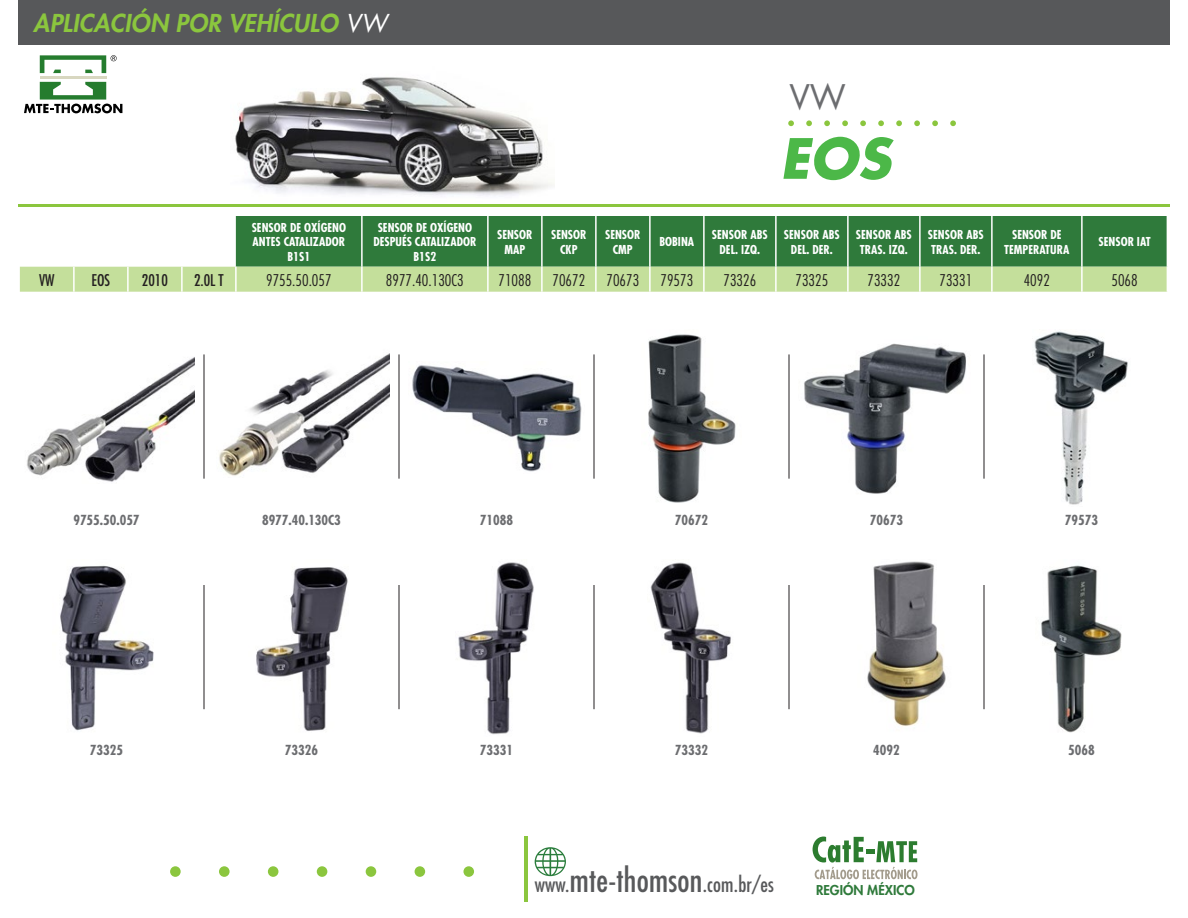
<style>
.page{position:relative;width:1188px;height:918px;background:#fff}
.page>*{position:absolute;margin:0;border:0;box-sizing:border-box;transform-origin:0 0}
.t1{font:italic 700 54px "Futura Std";color:#4cb848}
.t2{font:33px "Futura Std";color:#6c6d70}
.t3{font:italic 800 24px "Futura Std";letter-spacing:.01em;color:#8bc63e}
.t4{font:condensed 20.85px "Futura";letter-spacing:.01em;color:#58595b}
.Numner_part_Title{font:300 condensed 15.75px "Futura Std";color:#231f20}
.Car_Specs_MEX{font:condensed 15.75px "Futura Std";color:#231f20}
.PhotoNumber_SMALL{font:700 condensed 13.5px "Futura Std";color:#6c6d70}
.t5{font:800 13.2px "Futura Std";color:#2f7a3b}
.Parte_WhiteTitle{font:700 condensed 12px/14.4px "Futura Std";color:#fff;text-align:center}
.s1{font-weight:400;color:#fff}
.s2{font-size:32.1px}
</style>
<div class="page">
<img style="left:235px;top:77px;width:319px;height:155px">
<div style="left:18px;top:0;width:1152px;height:45px;background:#57585a"></div>
<div style="left:38px;top:54px;width:70px;height:47px;background:linear-gradient(to right,#fff,#fdfdfb)"></div>
<hr style="left:40px;top:76px;width:66px;height:3px;background:#d8d7c0">
<svg style="left:24px;top:82px;width:98px;height:31px"></svg>
<svg style="left:40px;top:55px;width:77px;height:18px"></svg>
<hr style="left:18px;top:204px;width:1152px;height:3px;background:#8bc63e">
<svg style="left:813px;top:837px;width:105px;height:42px"></svg>
<svg style="left:788px;top:120px;width:6px;height:6px"></svg>
<svg style="left:806px;top:120px;width:6px;height:6px"></svg>
<svg style="left:824px;top:120px;width:6px;height:6px"></svg>
<svg style="left:842px;top:120px;width:6px;height:6px"></svg>
<svg style="left:860px;top:120px;width:6px;height:6px"></svg>
<svg style="left:878px;top:120px;width:6px;height:6px"></svg>
<svg style="left:896px;top:120px;width:6px;height:6px"></svg>
<svg style="left:914px;top:120px;width:6px;height:6px"></svg>
<svg style="left:932px;top:120px;width:6px;height:6px"></svg>
<svg style="left:950px;top:120px;width:6px;height:6px"></svg>
<svg style="left:535px;top:847px;width:31px;height:29px"></svg>
<hr style="left:524px;top:837px;width:3px;height:65px;background:#8bc63e">
<div style="left:463px;top:866px;width:11px;height:11px;background:#8bc63e;border-radius:50%"></div>
<div style="left:415px;top:866px;width:10px;height:11px;background:#8bc63e;border-radius:50%"></div>
<div style="left:366px;top:866px;width:10px;height:11px;background:#8bc63e;border-radius:50%"></div>
<div style="left:317px;top:866px;width:10px;height:11px;background:#8bc63e;border-radius:50%"></div>
<div style="left:268px;top:866px;width:10px;height:11px;background:#8bc63e;border-radius:50%"></div>
<div style="left:219px;top:866px;width:11px;height:11px;background:#8bc63e;border-radius:50%"></div>
<div style="left:170px;top:866px;width:11px;height:11px;background:#8bc63e;border-radius:50%"></div>
<div style="left:236px;top:216px;width:931px;height:51px;background:#2f7a3b"></div>
<hr style="left:361px;top:216px;width:2px;height:51px;background:#fff">
<hr style="left:487px;top:216px;width:2px;height:51px;background:#fff">
<hr style="left:541px;top:216px;width:2px;height:51px;background:#fff">
<hr style="left:595px;top:216px;width:2px;height:51px;background:#fff">
<hr style="left:649px;top:216px;width:2px;height:51px;background:#fff">
<hr style="left:703px;top:216px;width:2px;height:51px;background:#fff">
<hr style="left:775px;top:216px;width:2px;height:51px;background:#fff">
<hr style="left:847px;top:216px;width:2px;height:51px;background:#fff">
<hr style="left:919px;top:216px;width:2px;height:51px;background:#fff">
<hr style="left:991px;top:216px;width:2px;height:51px;background:#fff">
<hr style="left:1081px;top:216px;width:2px;height:51px;background:#fff">
<div style="left:20px;top:267px;width:1147px;height:25px;background:#c4df9b"></div>
<hr style="left:235px;top:267px;width:2px;height:25px;background:#fff">
<img style="left:27px;top:357px;width:168px;height:125px">
<img style="left:60px;top:565px;width:94px;height:166px">
<img style="left:219px;top:353px;width:171px;height:123px">
<img style="left:256px;top:567px;width:92px;height:164px">
<img style="left:648px;top:334px;width:88px;height:169px">
<img style="left:650px;top:562px;width:81px;height:172px">
<img style="left:1034px;top:331px;width:94px;height:174px">
<img style="left:1041px;top:565px;width:81px;height:168px">
<hr style="left:204px;top:354px;width:1px;height:125px;background:#231f20">
<hr style="left:204px;top:585px;width:1px;height:124px;background:#231f20">
<hr style="left:399px;top:354px;width:1px;height:125px;background:#231f20">
<hr style="left:399px;top:585px;width:1px;height:124px;background:#231f20">
<hr style="left:594px;top:354px;width:1px;height:125px;background:#231f20">
<hr style="left:594px;top:585px;width:1px;height:124px;background:#231f20">
<hr style="left:789px;top:354px;width:1px;height:125px;background:#231f20">
<hr style="left:789px;top:585px;width:1px;height:124px;background:#231f20">
<hr style="left:984px;top:354px;width:1px;height:125px;background:#231f20">
<hr style="left:984px;top:585px;width:1px;height:124px;background:#231f20">
<img style="left:412px;top:365px;width:170px;height:107px">
<img style="left:458px;top:562px;width:76px;height:173px">
<img style="left:804px;top:343px;width:162px;height:151px">
<img style="left:867px;top:561px;width:79px;height:165px">
<h3 class="t3" style="left:33px;top:8px;width:356px">APLICACIÓN POR VEHÍCULO <span class="s1">VW</span></h3>
<h2 class="t2" style="left:789px;top:76px;width:58px">VW</h2>
<p class="t1" style="left:780px;top:123px;width:112px">EOS</p>
<p class="Parte_WhiteTitle" style="left:252px;top:220px;width:96px">SENSOR DE OXÍGENO<br>ANTES CATALIZADOR<br>B1S1</p>
<p class="Parte_WhiteTitle" style="left:373px;top:220px;width:105px">SENSOR DE OXÍGENO<br>DESPUÉS CATALIZADOR<br>B1S2</p>
<p class="Parte_WhiteTitle" style="left:497px;top:228px;width:37px">SENSOR<br>MAP</p>
<p class="Parte_WhiteTitle" style="left:551px;top:228px;width:37px">SENSOR<br>CKP</p>
<p class="Parte_WhiteTitle" style="left:605px;top:228px;width:37px">SENSOR<br>CMP</p>
<p class="Parte_WhiteTitle" style="left:659px;top:235px;width:36px">BOBINA</p>
<p class="Parte_WhiteTitle" style="left:712px;top:228px;width:57px">SENSOR ABS<br>DEL. IZQ.</p>
<p class="Parte_WhiteTitle" style="left:784px;top:228px;width:57px">SENSOR ABS<br>DEL. DER.</p>
<p class="Parte_WhiteTitle" style="left:856px;top:228px;width:57px">SENSOR ABS<br>TRAS. IZQ.</p>
<p class="Parte_WhiteTitle" style="left:928px;top:228px;width:57px;text-align:left">SENSOR ABS<br>TRAS. DER.</p>
<p class="Parte_WhiteTitle" style="left:1004px;top:228px;width:67px">SENSOR DE<br>TEMPERATURA</p>
<p class="Parte_WhiteTitle" style="left:1099px;top:235px;width:54px">SENSOR IAT</p>
<p class="Car_Specs_MEX" style="left:39px;top:270px;width:17px">VW</p>
<p class="Car_Specs_MEX" style="left:92px;top:270px;width:20px">EOS</p>
<p class="Car_Specs_MEX" style="left:142px;top:270px;width:27px">2010</p>
<p class="Car_Specs_MEX" style="left:194px;top:270px;width:31px">2.0L T</p>
<p class="Numner_part_Title" style="left:266px;top:271px;width:67px">9755.50.057</p>
<p class="Numner_part_Title" style="left:386px;top:271px;width:79px">8977.40.130C3</p>
<p class="Numner_part_Title" style="left:498px;top:271px;width:34px">71088</p>
<p class="Numner_part_Title" style="left:552px;top:271px;width:34px">70672</p>
<p class="Numner_part_Title" style="left:606px;top:271px;width:34px">70673</p>
<p class="Numner_part_Title" style="left:660px;top:271px;width:34px">79573</p>
<p class="Numner_part_Title" style="left:723px;top:271px;width:34px">73326</p>
<p class="Numner_part_Title" style="left:795px;top:271px;width:34px">73325</p>
<p class="Numner_part_Title" style="left:867px;top:271px;width:34px">73332</p>
<p class="Numner_part_Title" style="left:939px;top:271px;width:34px">73331</p>
<p class="Numner_part_Title" style="left:1024px;top:271px;width:28px">4092</p>
<p class="Numner_part_Title" style="left:1112px;top:271px;width:28px">5068</p>
<p class="PhotoNumber_SMALL" style="left:73px;top:512px;width:68px">9755.50.057</p>
<p class="PhotoNumber_SMALL" style="left:262px;top:512px;width:80px">8977.40.130C3</p>
<p class="PhotoNumber_SMALL" style="left:480px;top:512px;width:35px">71088</p>
<p class="PhotoNumber_SMALL" style="left:675px;top:512px;width:35px">70672</p>
<p class="PhotoNumber_SMALL" style="left:870px;top:512px;width:35px">70673</p>
<p class="PhotoNumber_SMALL" style="left:1065px;top:512px;width:35px">79573</p>
<p class="PhotoNumber_SMALL" style="left:90px;top:742px;width:35px">73325</p>
<p class="PhotoNumber_SMALL" style="left:285px;top:742px;width:35px">73326</p>
<p class="PhotoNumber_SMALL" style="left:480px;top:742px;width:35px">73331</p>
<p class="PhotoNumber_SMALL" style="left:675px;top:742px;width:35px">73332</p>
<p class="PhotoNumber_SMALL" style="left:873px;top:742px;width:28px">4092</p>
<p class="PhotoNumber_SMALL" style="left:1068px;top:742px;width:28px">5068</p>
<h3 class="t4" style="left:535px;top:872px;width:241px">www.<span class="s2">mte-thomson</span>.com.br/es</h3>
<p class="t5" style="left:816px;top:882px;width:100px">REGIÓN MÉXICO</p>
</div>
